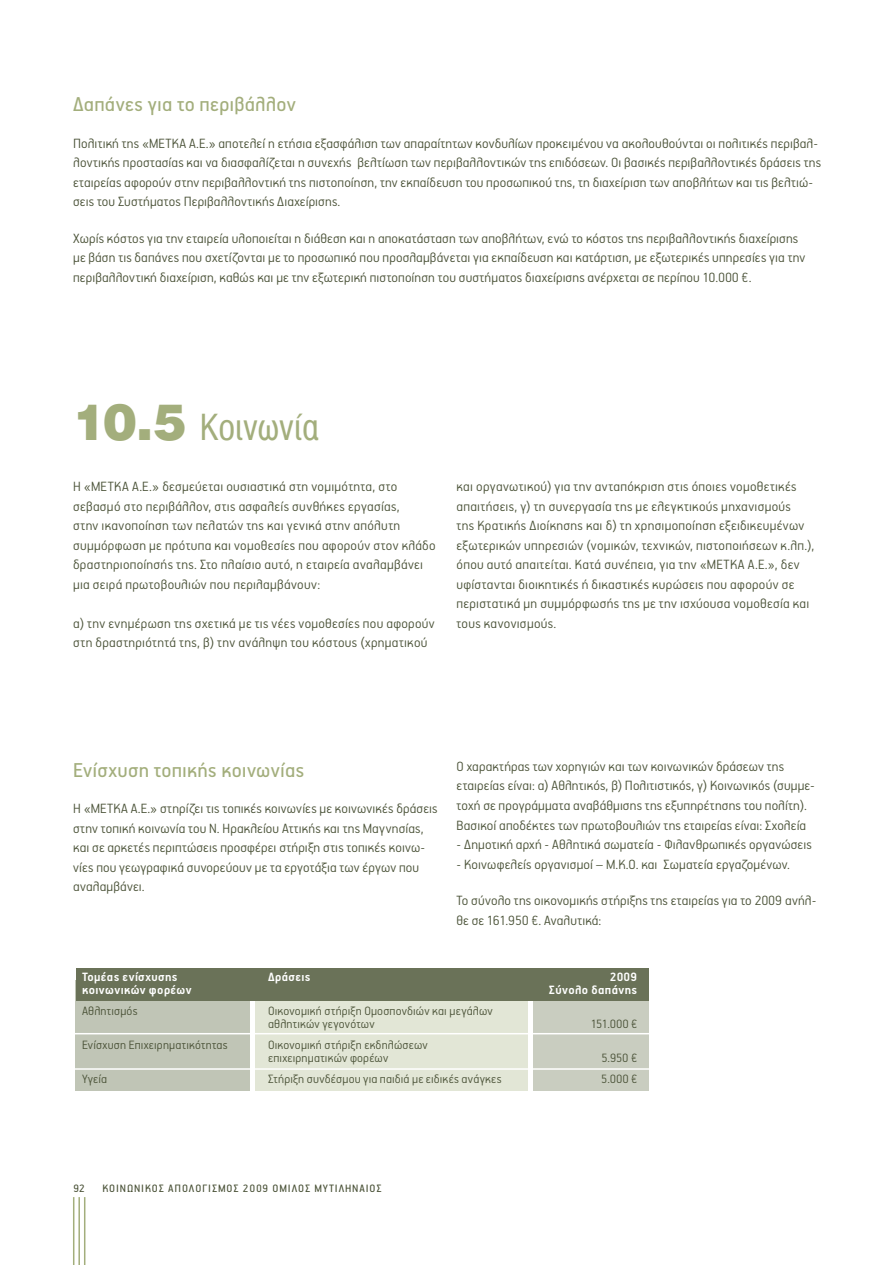
<style>
.page{position:relative;width:894px;height:1265px;background:#fff}
.page>*{position:absolute;margin:0;border:0;box-sizing:border-box;transform-origin:0 0}
.t1{font:36px "UB Helvetica Cond";color:#a3ae7c}
.t2{font:22.5px "PF Handbook Pro";letter-spacing:.01em;color:#a3ae7c}
.t3{font:300 15px/19.5px "PF Handbook Pro";letter-spacing:.015em;color:#495136}
.t4{font:300 13.5px/13.5px "PF Handbook Pro";letter-spacing:.015em;color:#495136}
.t5{font:700 13.5px "PF Handbook Pro";letter-spacing:.03em;color:#fff}
.t6{font:12px "PF Handbook Pro";letter-spacing:.075em;color:#495136}
.s1{font-family:"UB Helvetica";font-weight:900;font-size:49.5px}
</style>
<div class="page">
<div style="left:76px;top:980px;width:174px;height:111px;background:#c0c5b6"></div>
<div style="left:255px;top:980px;width:272px;height:111px;background:#e2e6d6"></div>
<div style="left:533px;top:980px;width:115px;height:111px;background:#c9cdc0"></div>
<hr style="left:69px;top:1032px;width:586px;height:2px;background:#fff">
<hr style="left:69px;top:1068px;width:586px;height:1px;background:#fff">
<div style="left:76px;top:967px;width:572px;height:33px;background:#6a7258"></div>
<hr style="left:84px;top:1196px;width:1px;height:68px;background:#a3ae7c">
<hr style="left:78px;top:1196px;width:2px;height:68px;background:#a3ae7c">
<hr style="left:73px;top:1196px;width:1px;height:68px;background:#a3ae7c">
<h2 class="t2" style="left:73px;top:90px;width:224px">Δαπάνες για το περιβάλλον</h2>
<p class="t3" style="left:73px;top:133px;width:749px">Πολιτική της «ΜΕΤΚΑ Α.Ε.» αποτελεί η ετήσια εξασφάλιση των απαραίτητων κονδυλίων προκειμένου να ακολουθούνται οι πολιτικές περιβαλ&shy;λοντικής προστασίας και να διασφαλίζεται η συνεχής βελτίωση των περιβαλλοντικών της επιδόσεων. Οι βασικές περιβαλλοντικές δράσεις της εταιρείας αφορούν στην περιβαλλοντική της πιστοποίηση, την εκπαίδευση του προσωπικού της, τη διαχείριση των αποβλήτων και τις βελτιώ&shy;σεις του Συστήματος Περιβαλλοντικής Διαχείρισης.</p>
<p class="t3" style="left:73px;top:228px;width:733px">Χωρίς κόστος για την εταιρεία υλοποιείται η διάθεση και η αποκατάσταση των αποβλήτων, ενώ το κόστος της περιβαλλοντικής διαχείρισης με βάση τις δαπάνες που σχετίζονται με το προσωπικό που προσλαμβάνεται για εκπαίδευση και κατάρτιση, με εξωτερικές υπηρεσίες για την περιβαλλοντική διαχείριση, καθώς και με την εξωτερική πιστοποίηση του συστήματος διαχείρισης ανέρχεται σε περίπου 10.000 €.</p>
<h1 class="t1" style="left:73px;top:407px;width:247px"><span class="s1">10.5</span> Kοινωνία</h1>
<p class="t3" style="left:73px;top:476px;width:364px">Η «ΜΕΤΚΑ Α.Ε.» δεσμεύεται ουσιαστικά στη νομιμότητα, στο σεβασμό στο περιβάλλον, στις ασφαλείς συνθήκες εργασίας,<br>στην ικανοποίηση των πελατών της και γενικά στην απόλυτη συμμόρφωση με πρότυπα και νομοθεσίες που αφορούν στον κλάδο δραστηριοποίησής της. Στο πλαίσιο αυτό, η εταιρεία αναλαμβάνει μια σειρά πρωτοβουλιών που περιλαμβάνουν:</p>
<p class="t3" style="left:73px;top:613px;width:363px">α) την ενημέρωση της σχετικά με τις νέες νομοθεσίες που αφορούν στη δραστηριότητά της, β) την ανάληψη του κόστους (χρηματικού</p>
<p class="t3" style="left:456px;top:476px;width:359px">και οργανωτικού) για την ανταπόκριση στις όποιες νομοθετικές απαιτήσεις, γ) τη συνεργασία της με ελεγκτικούς μηχανισμούς<br>της Κρατικής Διοίκησης και δ) τη χρησιμοποίηση εξειδικευμένων εξωτερικών υπηρεσιών (νομικών, τεχνικών, πιστοποιήσεων κ.λπ.), όπου αυτό απαιτείται. Κατά συνέπεια, για την «ΜΕΤΚΑ Α.Ε.», δεν υφίστανται διοικητικές ή δικαστικές κυρώσεις που αφορούν σε περιστατικά μη συμμόρφωσής της με την ισχύουσα νομοθεσία και τους κανονισμούς.</p>
<h2 class="t2" style="left:73px;top:755px;width:232px">Ενίσχυση τοπικής κοινωνίας</h2>
<p class="t3" style="left:73px;top:798px;width:366px">Η «ΜΕΤΚΑ Α.Ε.» στηρίζει τις τοπικές κοινωνίες με κοινωνικές δράσεις στην τοπική κοινωνία του Ν. Ηρακλείου Αττικής και της Μαγνησίας, και σε αρκετές περιπτώσεις προσφέρει στήριξη στις τοπικές κοινω&shy;νίες που γεωγραφικά συνορεύουν με τα εργοτάξια των έργων που αναλαμβάνει.</p>
<p class="t3" style="left:456px;top:756px;width:360px">Ο χαρακτήρας των χορηγιών και των κοινωνικών δράσεων της εταιρείας είναι: α) Αθλητικός, β) Πολιτιστικός, γ) Κοινωνικός (συμμε&shy;τοχή σε προγράμματα αναβάθμισης της εξυπηρέτησης του πολίτη).<br>Βασικοί αποδέκτες των πρωτοβουλιών της εταιρείας είναι: Σχολεία</p>
<p class="t3" style="left:456px;top:834px;width:357px">- Δημοτική αρχή - Αθλητικά σωματεία - Φιλανθρωπικές οργανώσεις</p>
<p class="t3" style="left:456px;top:853px;width:335px">- Κοινωφελείς οργανισμοί – Μ.Κ.Ο. και Σωματεία εργαζομένων.</p>
<p class="t3" style="left:456px;top:890px;width:361px">Το σύνολο της οικονομικής στήριξης της εταιρείας για το 2009 ανήλ&shy;θε σε 161.950 €. Αναλυτικά:</p>
<p class="t5" style="left:82px;top:968px;width:97px">Toμέας ενίσχυσης</p>
<p class="t5" style="left:268px;top:968px;width:44px">Δράσεις</p>
<p class="t5" style="left:610px;top:968px;width:29px">2009</p>
<p class="t5" style="left:82px;top:981px;width:111px">κοινωνικών φορέων</p>
<p class="t5" style="left:549px;top:981px;width:90px">Σύνολο δαπάνης</p>
<p class="t4" style="left:82px;top:1003px;width:57px">Αθλητισμός</p>
<p class="t4" style="left:268px;top:1003px;width:226px">Οικονομική στήριξη Ομοσπονδιών και μεγάλων αθλητικών γεγονότωv</p>
<p class="t4" style="left:590px;top:1016px;width:48px">151.000 €</p>
<p class="t4" style="left:82px;top:1037px;width:147px">Ενίσχυση Επιχειρηματικότητας</p>
<p class="t4" style="left:268px;top:1037px;width:161px">Οικονομική στήριξη εκδηλώσεων επιχειρηματικών φορέων</p>
<p class="t4" style="left:601px;top:1050px;width:37px">5.950 €</p>
<p class="t4" style="left:82px;top:1071px;width:27px">Υγεία</p>
<p class="t4" style="left:268px;top:1071px;width:235px">Στήριξη συνδέσμου για παιδιά με ειδικές ανάγκες</p>
<p class="t4" style="left:601px;top:1071px;width:37px">5.000 €</p>
<p class="t6" style="left:73px;top:1180px;width:13px">92</p>
<p class="t6" style="left:103px;top:1180px;width:280px">KOINΩΝΙΚΟΣ ΑΠΟΛΟΓΙΣΜΟΣ 2009 ΟΜΙΛΟΣ ΜΥΤΙΛΗΝΑΙΟΣ</p>
</div>
